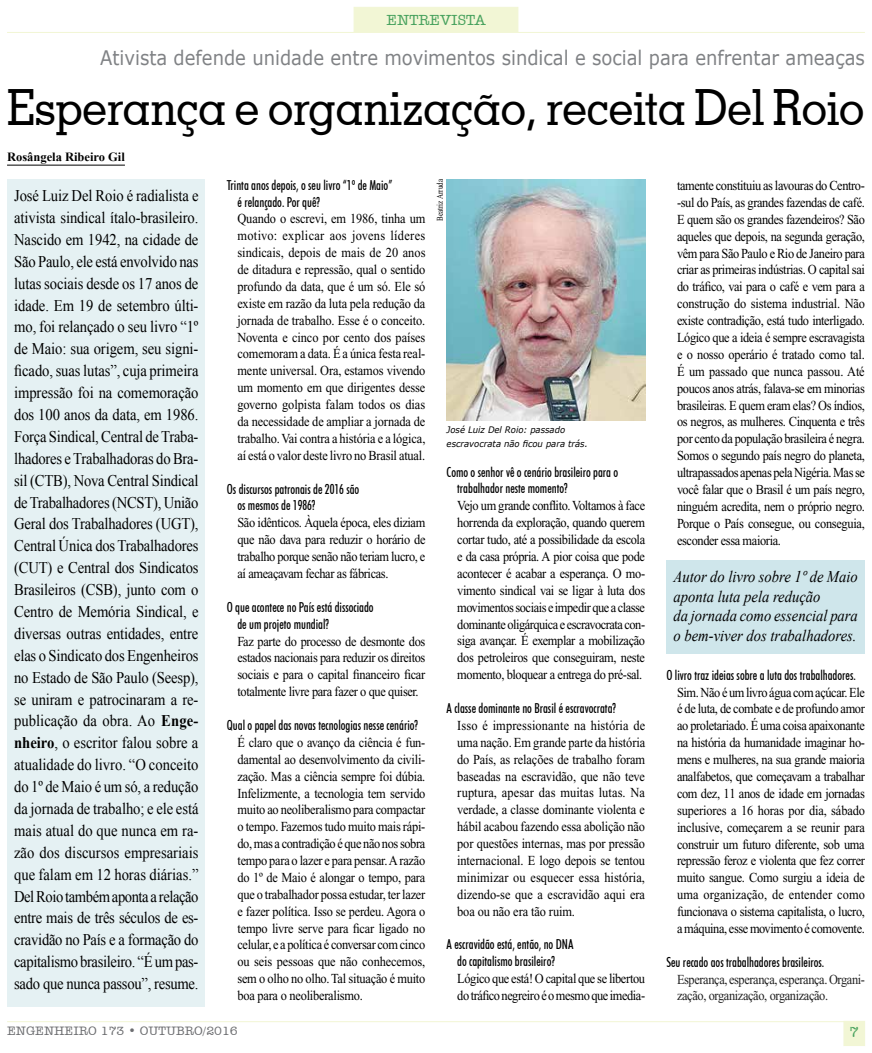
<style>
.page{position:relative;width:872px;height:1053px;background:#fff}
.page>*{position:absolute;margin:0;border:0;box-sizing:border-box;transform-origin:0 0}
.t1{font:500 50px "Geometric Slab 703 BT";letter-spacing:-.005em;color:#000;scale:.9 1}
.t2{font:20px "Verdana";color:#808285;scale:.9 1}
.t3{font:16.25px/21.9px "Times New Roman";letter-spacing:-.025em;color:#000;text-align:justify;scale:.9 1}
.t4{font:italic 16.25px/19.5px "Times New Roman";color:#000;scale:.9 1}
.t5{font:500 15px "Amer Typewriter IT Cby BT";color:#48a25e}
.t6{font:13.75px/16.9px "Times New Roman";letter-spacing:-.03em;color:#000;text-align:justify;scale:.9 1}
.t7{font:500 condensed 13.75px/16.9px "Futura BT";color:#000;scale:.9 1}
.t8{font:13.75px/16.9px "Times New Roman";letter-spacing:-.03em;color:#222;scale:.9 1}
.t9{font:500 12.5px "Amer Typewriter IT Cby BT";color:#6d6e71}
.t10{font:700 12.5px "Times New Roman";color:#000}
.t11{font:italic 9px/13.8px "Verdana";color:#000;scale:.94 1}
.t12{font:8.75px "Times New Roman";color:#000;scale:.8 1}
.s1{font-weight:700}
</style>
<div class="page">
<hr style="left:7px;top:1021px;width:858px;height:1px;background:#f2f6d5">
<div style="left:843px;top:1020px;width:22px;height:25px;background:#f2f6d5;border:1px solid #f2f6d5"></div>
<div style="left:354px;top:7px;width:164px;height:25px;background:#f2f6d5"></div>
<hr style="left:7px;top:32px;width:858px;height:1px;background:#f2f6d5">
<div style="left:7px;top:179px;width:198px;height:827px;background:#e5f1f3"></div>
<hr style="left:7px;top:165px;width:118px;height:1px;background:#000">
<img style="left:446px;top:179px;width:199px;height:242px">
<div style="left:666px;top:560px;width:199px;height:94px;background:#cfe6eb"></div>
<p class="t5" style="left:386px;top:11px;width:100px">ENTREVISTA</p>
<h2 class="t2" style="left:100px;top:44px;width:851px">Ativista defende unidade entre movimentos sindical e social para enfrentar ameaças</h2>
<h1 class="t1" style="left:7px;top:77px;width:954px">Esperança e organização, receita Del Roio</h1>
<p class="t10" style="left:7px;top:148px;width:119px">Rosângela Ribeiro Gil</p>
<p class="t3" style="left:14px;top:184px;width:206px">José Luiz Del Roio é radialista e ativista sindical ítalo-brasileiro.<br>Nascido em 1942, na cidade de São Paulo, ele está envolvido nas lutas sociais desde os 17 anos de idade. Em 19 de setembro últi&shy;mo, foi relançado o seu livro “1º de Maio: sua origem, seu signi&shy;ficado, suas lutas”, cuja primeira impressão foi na comemoração dos 100 anos da data, em 1986.<br>Força Sindical, Central de Traba&shy;lhadores e Trabalhadoras do Bra&shy;sil (CTB), Nova Central Sindical de Trabalhadores (NCST), União Geral dos Trabalhadores (UGT), Central Única dos Trabalhadores (CUT) e Central dos Sindicatos Brasileiros (CSB), junto com o Centro de Memória Sindical, e diversas outras entidades, entre elas o Sindicato dos Engenheiros no Estado de São Paulo (Seesp), se uniram e patrocinaram a re&shy;publicação da obra. Ao <span class="s1">Enge&shy;nheiro</span>, o escritor falou sobre a atualidade do livro. “O conceito do 1º de Maio é um só, a redução da jornada de trabalho; e ele está mais atual do que nunca em ra&shy;zão dos discursos empresariais que falam em 12 horas diárias.” Del Roio também aponta a relação entre mais de três séculos de es&shy;cravidão no País e a formação do capitalismo brasileiro. “É um pas&shy;sado que nunca passou”, resume.</p>
<p class="t7" style="left:237px;top:176px;width:174px;text-indent:-11px">Trinta anos depois, o seu livro “1º de Maio” é relançado. Por quê?</p>
<p class="t6" style="left:237px;top:210px;width:210px">Quando o escrevi, em 1986, tinha um motivo: explicar aos jovens líderes sindicais, depois de mais de 20 anos de ditadura e repressão, qual o sentido profundo da data, que é um só. Ele só existe em razão da luta pela redução da jornada de trabalho. Esse é o conceito.<br>Noventa e cinco por cento dos países comemoram a data. É a única festa real&shy;mente universal. Ora, estamos vivendo um momento em que dirigentes desse governo golpista falam todos os dias da necessidade de ampliar a jornada de trabalho. Vai contra a história e a lógica, aí está o valor deste livro no Brasil atual.</p>
<p class="t7" style="left:237px;top:480px;width:137px;text-indent:-11px">Os discursos patronais de 2016 são os mesmos de 1986?</p>
<p class="t6" style="left:237px;top:514px;width:210px">São idênticos. Àquela época, eles diziam que não dava para reduzir o horário de trabalho porque senão não teriam lucro, e aí ameaçavam fechar as fábricas.</p>
<p class="t7" style="left:237px;top:598px;width:153px;text-indent:-11px">O que acontece no País está dissociado de um projeto mundial?</p>
<p class="t6" style="left:237px;top:632px;width:210px">Faz parte do processo de desmonte dos estados nacionais para reduzir os direitos sociais e para o capital financeiro ficar totalmente livre para fazer o que quiser.</p>
<p class="t7" style="left:227px;top:716px;width:214px">Qual o papel das novas tecnologias nesse cenário?</p>
<p class="t6" style="left:237px;top:733px;width:210px">É claro que o avanço da ciência é fun&shy;damental ao desenvolvimento da civili&shy;zação. Mas a ciência sempre foi dúbia.<br>Infelizmente, a tecnologia tem servido muito ao neoliberalismo para compactar o tempo. Fazemos tudo muito mais rápi&shy;do, mas a contradição é que não nos sobra tempo para o lazer e para pensar. A razão do 1º de Maio é alongar o tempo, para que o trabalhador possa estudar, ter lazer e fazer política. Isso se perdeu. Agora o tempo livre serve para ficar ligado no celular, e a política é conversar com cinco ou seis pessoas que não conhecemos, sem o olho no olho. Tal situação é muito boa para o neoliberalismo.</p>
<p class="t12" style="left:435px;top:221px;width:54px;rotate:-90deg">Beatriz Arruda</p>
<p class="t11" style="left:446px;top:423px;width:152px">José Luiz Del Roio: passado escravocrata não ficou para trás.</p>
<p class="t7" style="left:457px;top:463px;width:180px;text-indent:-11px">Como o senhor vê o cenário brasileiro para o trabalhador neste momento?</p>
<p class="t6" style="left:457px;top:497px;width:210px">Vejo um grande conflito. Voltamos à face horrenda da exploração, quando querem cortar tudo, até a possibilidade da escola e da casa própria. A pior coisa que pode acontecer é acabar a esperança. O mo&shy;vimento sindical vai se ligar à luta dos movimentos sociais e impedir que a classe dominante oligárquica e escravocrata con&shy;siga avançar. É exemplar a mobilização dos petroleiros que conseguiram, neste momento, bloquear a entrega do pré-sal.</p>
<p class="t7" style="left:446px;top:699px;width:190px">A classe dominante no Brasil é escravocrata?</p>
<p class="t6" style="left:457px;top:716px;width:210px">Isso é impressionante na história de uma nação. Em grande parte da história do País, as relações de trabalho foram baseadas na escravidão, que não teve ruptura, apesar das muitas lutas. Na verdade, a classe dominante violenta e hábil acabou fazendo essa abolição não por questões internas, mas por pressão internacional. E logo depois se tentou minimizar ou esquecer essa história, dizendo-se que a escravidão aqui era boa ou não era tão ruim.</p>
<p class="t7" style="left:446px;top:935px;width:142px;text-align:center">A escravidão está, então, no DNA do capitalismo brasileiro?</p>
<p class="t6" style="left:457px;top:970px;width:210px">Lógico que está! O capital que se libertou do tráfico negreiro é o mesmo que imedia-</p>
<p class="t6" style="left:677px;top:177px;width:210px">tamente constituiu as lavouras do Centro--sul do País, as grandes fazendas de café.<br>E quem são os grandes fazendeiros? São aqueles que depois, na segunda geração, vêm para São Paulo e Rio de Janeiro para criar as primeiras indústrias. O capital sai do tráfico, vai para o café e vem para a construção do sistema industrial. Não existe contradição, está tudo interligado.<br>Lógico que a ideia é sempre escravagista e o nosso operário é tratado como tal.<br>É um passado que nunca passou. Até poucos anos atrás, falava-se em minorias brasileiras. E quem eram elas? Os índios, os negros, as mulheres. Cinquenta e três por cento da população brasileira é negra.<br>Somos o segundo país negro do planeta, ultrapassados apenas pela Nigéria. Mas se você falar que o Brasil é um país negro, ninguém acredita, nem o próprio negro.<br>Porque o País consegue, ou conseguia, esconder essa maioria.</p>
<p class="t4" style="left:673px;top:566px;width:206px">Autor do livro sobre 1º de Maio aponta luta pela redução<br>da jornada como essencial para o bem-viver dos trabalhadores.</p>
<p class="t7" style="left:666px;top:666px;width:212px">O livro traz ideias sobre a luta dos trabalhadores.</p>
<p class="t6" style="left:677px;top:683px;width:210px">Sim. Não é um livro água com açúcar. Ele é de luta, de combate e de profundo amor ao proletariado. É uma coisa apaixonante na história da humanidade imaginar ho&shy;mens e mulheres, na sua grande maioria analfabetos, que começavam a trabalhar com dez, 11 anos de idade em jornadas superiores a 16 horas por dia, sábado inclusive, começarem a se reunir para construir um futuro diferente, sob uma repressão feroz e violenta que fez correr muito sangue. Como surgiu a ideia de uma organização, de entender como funcionava o sistema capitalista, o lucro, a máquina, esse movimento é comovente.</p>
<p class="t7" style="left:666px;top:953px;width:177px">Seu recado aos trabalhadores brasileiros.</p>
<p class="t8" style="left:677px;top:970px;width:210px">Esperança, esperança, esperança. Organi&shy;zação, organização, organização.</p>
<p class="t9" style="left:7px;top:1022px;width:232px">ENGENHEIRO 173 • OUTUBRO/2016</p>
<p class="t5" style="left:849px;top:1022px;width:11px">7</p>
</div>
